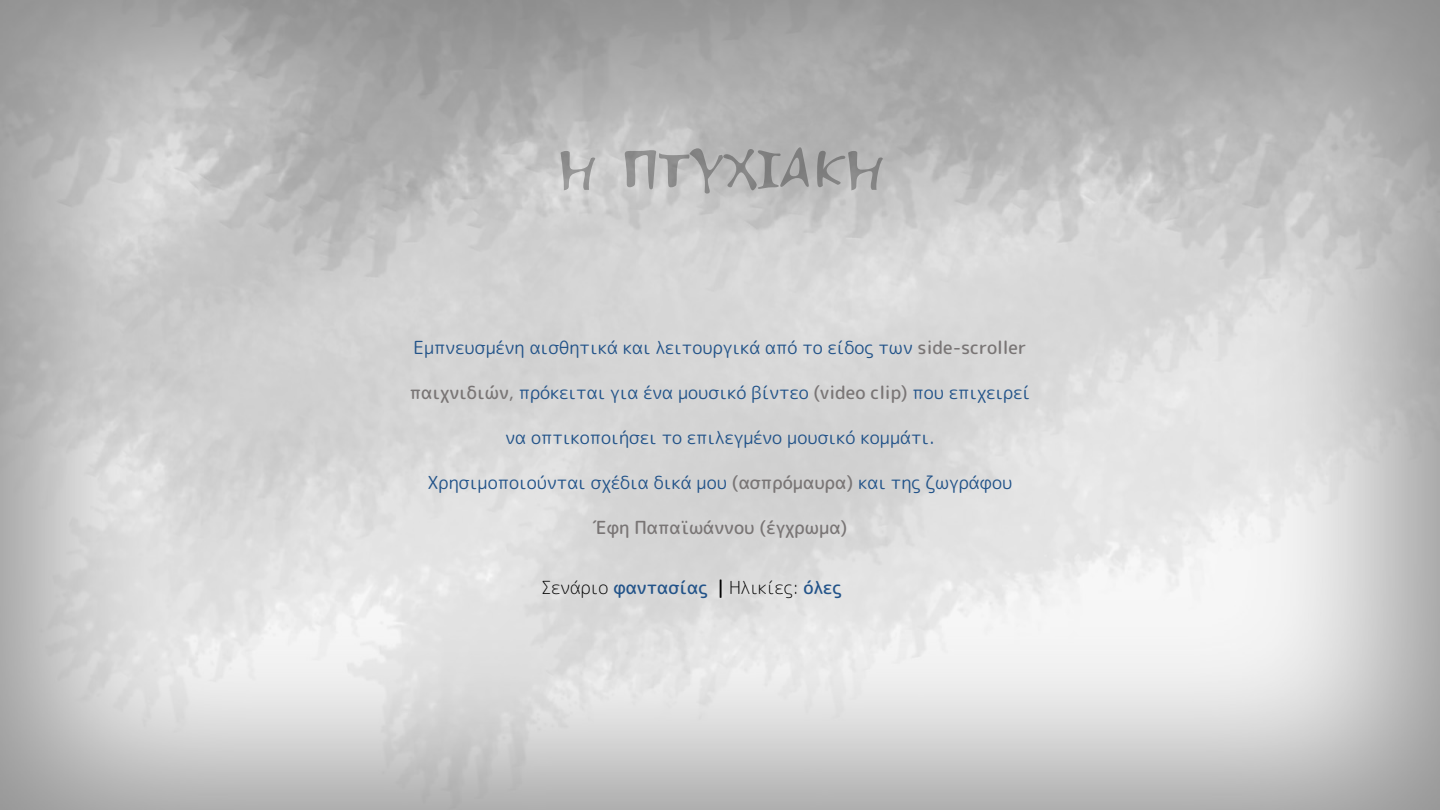
<style>
.page{position:relative;width:1440px;height:810px;background:#fff}
.page>*{position:absolute;margin:0;border:0;box-sizing:border-box;transform-origin:0 0}
.t1{font:18px "Rounded Mplus 1 c";color:#225389}
.t2{font:300 18px "Rounded Mplus 1 c";color:#000}
.t3{font:500 18px "Rounded Mplus 1 c";color:#797575}
.s1{font-weight:500;color:#797575}
.s2{color:#7a7676}
.s3{font-weight:500;color:#225389}
.s4{font-weight:500}
</style>
<div class="page">
<svg style="left:561px;top:147px;width:322px;height:47px;background:#b2b2b2"></svg>
<p class="t1" style="left:414px;top:335px;width:614px">Εμπνευσμένη αισθητικά και λειτουργικά από το είδος των <span class="s1">side-scroller</span></p>
<p class="t1" style="left:410px;top:380px;width:622px"><span class="s1">παιχνιδιών</span><span class="s2">,</span> πρόκειται για ένα μουσικό βίντεο <span class="s1">(video clip)</span> που επιχειρεί</p>
<p class="t1" style="left:506px;top:425px;width:430px">να οπτικοποιήσει το επιλεγμένο μουσικό κομμάτι.</p>
<p class="t1" style="left:428px;top:470px;width:586px">Χρησιμοποιούνται σχέδια δικά μου <span class="s1">(ασπρόμαυρα)</span> και της ζωγράφου</p>
<p class="t3" style="left:593px;top:515px;width:256px">Έφη Παπαϊωάννου (έγχρωμα)</p>
<p class="t2" style="left:541px;top:575px;width:302px">Σενάριο <span class="s3">φαντασίας</span> <span class="s4">|</span> Ηλικίες: <span class="s3">όλες</span></p>
</div>
